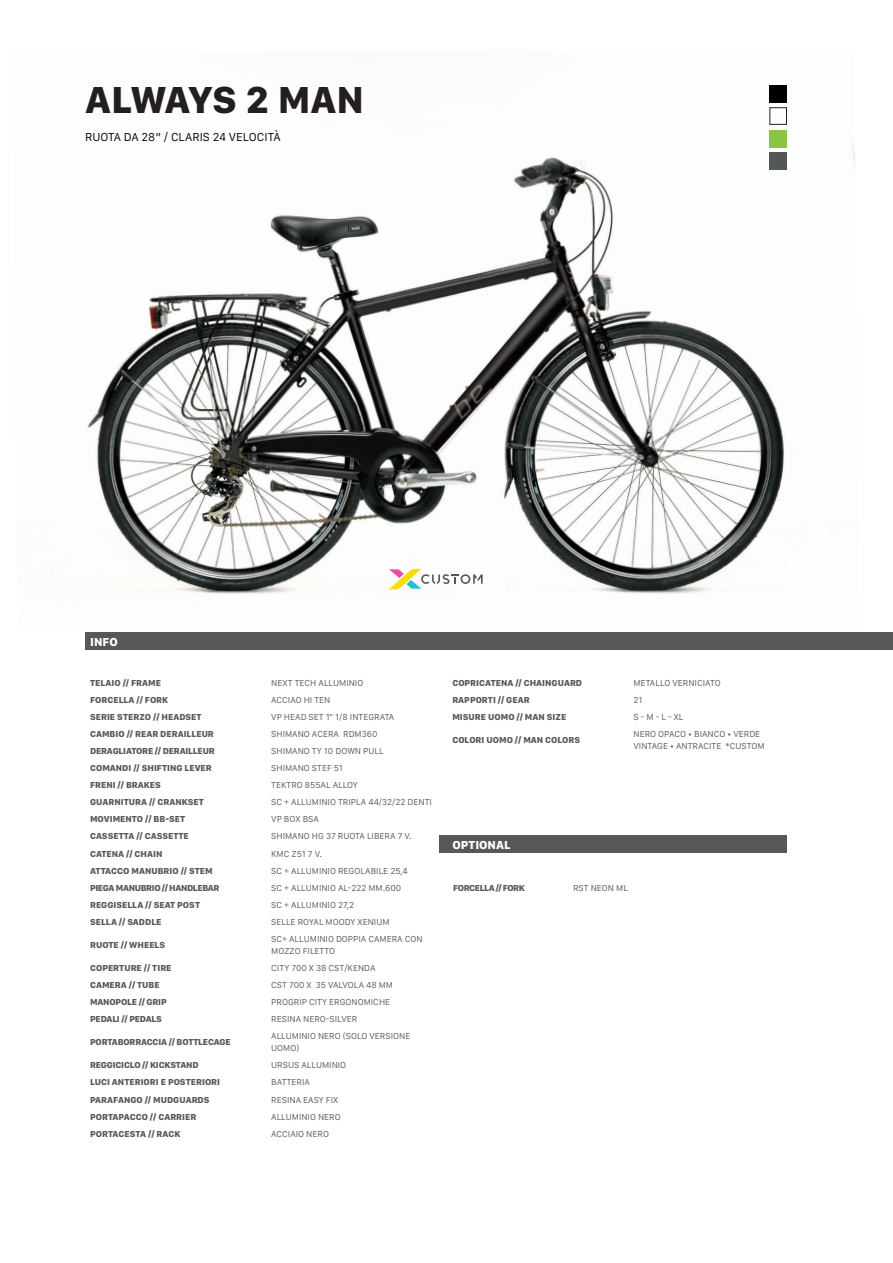
<style>
.page{position:relative;width:893px;height:1263px;background:#fff}
.page>*{position:absolute;margin:0;border:0;box-sizing:border-box;transform-origin:0 0}
.t1{font:800 39px "San Francisco Text";letter-spacing:-.01em;color:#231f20}
.t2{font:12px "San Francisco Text";color:#000}
.t3{font:800 12px "San Francisco Text";color:#fff}
.t4{font:9px/12px "San Francisco Text";color:#57585a}
.t5{font:800 9px "San Francisco Text";color:#57585a}
.t6{font:800 9px "San Francisco Text";letter-spacing:-.02em;color:#57585a}
.t7{font:800 9px "San Francisco Text";letter-spacing:-.04em;color:#57585a}
.t8{font:800 9px "San Francisco Text";letter-spacing:-.05em;color:#57585a}
</style>
<div class="page">
<img style="left:87px;top:85px;width:768px;height:509px">
<div style="left:85px;top:632px;width:808px;height:18px;background:#57585a"></div>
<div style="left:439px;top:835px;width:348px;height:18px;background:#57585a"></div>
<svg style="left:389px;top:569px;width:94px;height:20px"></svg>
<div style="left:770px;top:108px;width:17px;height:17px;border:1px solid #231f20"></div>
<div style="left:770px;top:130px;width:17px;height:17px;background:#89c544"></div>
<div style="left:770px;top:85px;width:17px;height:17px;background:#000"></div>
<div style="left:770px;top:153px;width:17px;height:17px;background:#545758"></div>
<p class="t1" style="left:85px;top:75px;width:281px">ALWAYS 2 MAN</p>
<p class="t2" style="left:85px;top:130px;width:197px">RUOTA DA 28” / CLARIS 24 VELOCITÀ</p>
<p class="t3" style="left:90px;top:634px;width:29px">INFO</p>
<p class="t5" style="left:90px;top:677px;width:72px">TELAIO // FRAME</p>
<p class="t4" style="left:271px;top:677px;width:94px">NEXT TECH ALLUMINIO</p>
<p class="t5" style="left:90px;top:694px;width:80px">FORCELLA // FORK</p>
<p class="t4" style="left:271px;top:694px;width:61px">ACCIAO HI TEN</p>
<p class="t5" style="left:90px;top:711px;width:113px">SERIE STERZO // HEADSET</p>
<p class="t4" style="left:271px;top:711px;width:125px">VP HEAD SET 1" 1/8 INTEGRATA</p>
<p class="t5" style="left:90px;top:728px;width:125px">CAMBIO // REAR DERAILLEUR</p>
<p class="t4" style="left:271px;top:729px;width:108px">SHIMANO ACERA RDM360</p>
<p class="t6" style="left:90px;top:745px;width:126px">DERAGLIATORE // DERAILLEUR</p>
<p class="t4" style="left:271px;top:746px;width:114px">SHIMANO TY 10 DOWN PULL</p>
<p class="t5" style="left:90px;top:762px;width:123px">COMANDI // SHIFTING LEVER</p>
<p class="t4" style="left:271px;top:763px;width:73px">SHIMANO STEF 51</p>
<p class="t5" style="left:90px;top:779px;width:72px">FRENI // BRAKES</p>
<p class="t4" style="left:271px;top:780px;width:88px">TEKTRO 855AL ALLOY</p>
<p class="t5" style="left:90px;top:797px;width:115px">GUARNITURA // CRANKSET</p>
<p class="t4" style="left:271px;top:797px;width:162px">SC + ALLUMINIO TRIPLA 44/32/22 DENTI</p>
<p class="t5" style="left:90px;top:814px;width:97px">MOVIMENTO // BB-SET</p>
<p class="t4" style="left:271px;top:814px;width:49px">VP BOX BSA</p>
<p class="t5" style="left:90px;top:831px;width:100px">CASSETTA // CASSETTE</p>
<p class="t4" style="left:271px;top:831px;width:142px">SHIMANO HG 37 RUOTA LIBERA 7 V.</p>
<p class="t5" style="left:90px;top:848px;width:74px">CATENA // CHAIN</p>
<p class="t4" style="left:271px;top:848px;width:52px">KMC Z51 7 V.</p>
<p class="t5" style="left:90px;top:865px;width:124px">ATTACCO MANUBRIO // STEM</p>
<p class="t4" style="left:271px;top:865px;width:138px">SC + ALLUMINIO REGOLABILE 25,4</p>
<p class="t7" style="left:90px;top:882px;width:131px">PIEGA MANUBRIO // HANDLEBAR</p>
<p class="t4" style="left:271px;top:882px;width:132px">SC + ALLUMINIO AL-222 MM.600</p>
<p class="t5" style="left:90px;top:899px;width:112px">REGGISELLA // SEAT POST</p>
<p class="t4" style="left:271px;top:899px;width:84px">SC + ALLUMINIO 27,2</p>
<p class="t5" style="left:90px;top:916px;width:73px">SELLA // SADDLE</p>
<p class="t4" style="left:271px;top:916px;width:120px">SELLE ROYAL MOODY XENIUM</p>
<p class="t5" style="left:90px;top:939px;width:77px">RUOTE // WHEELS</p>
<p class="t4" style="left:271px;top:933px;width:153px">SC+ ALLUMINIO DOPPIA CAMERA CON<br>MOZZO FILETTO</p>
<p class="t5" style="left:90px;top:962px;width:83px">COPERTURE // TIRE</p>
<p class="t4" style="left:271px;top:963px;width:106px">CITY 700 X 38 CST/KENDA</p>
<p class="t5" style="left:90px;top:979px;width:71px">CAMERA // TUBE</p>
<p class="t4" style="left:271px;top:980px;width:123px">CST 700 X 35 VALVOLA 48 MM</p>
<p class="t6" style="left:90px;top:996px;width:78px">MANOPOLE // GRIP</p>
<p class="t4" style="left:271px;top:997px;width:121px">PROGRIP CITY ERGONOMICHE</p>
<p class="t6" style="left:90px;top:1013px;width:73px">PEDALI // PEDALS</p>
<p class="t4" style="left:271px;top:1014px;width:88px">RESINA NERO-SILVER</p>
<p class="t6" style="left:90px;top:1036px;width:142px">PORTABORRACCIA // BOTTLECAGE</p>
<p class="t4" style="left:271px;top:1031px;width:141px">ALLUMINIO NERO (SOLO VERSIONE<br>UOMO)</p>
<p class="t6" style="left:90px;top:1060px;width:110px">REGGICICLO // KICKSTAND</p>
<p class="t4" style="left:271px;top:1060px;width:77px">URSUS ALLUMINIO</p>
<p class="t5" style="left:90px;top:1077px;width:132px">LUCI ANTERIORI E POSTERIORI</p>
<p class="t4" style="left:271px;top:1077px;width:40px">BATTERIA</p>
<p class="t5" style="left:90px;top:1094px;width:121px">PARAFANGO // MUDGUARDS</p>
<p class="t4" style="left:271px;top:1094px;width:69px">RESINA EASY FIX</p>
<p class="t5" style="left:90px;top:1111px;width:108px">PORTAPACCO // CARRIER</p>
<p class="t4" style="left:271px;top:1111px;width:71px">ALLUMINIO NERO</p>
<p class="t5" style="left:90px;top:1128px;width:92px">PORTACESTA // RACK</p>
<p class="t4" style="left:271px;top:1128px;width:59px">ACCIAIO NERO</p>
<p class="t5" style="left:452px;top:677px;width:131px">COPRICATENA // CHAINGUARD</p>
<p class="t4" style="left:633px;top:677px;width:89px">METALLO VERNICIATO</p>
<p class="t5" style="left:452px;top:694px;width:79px">RAPPORTI // GEAR</p>
<p class="t4" style="left:633px;top:694px;width:11px">21</p>
<p class="t5" style="left:452px;top:711px;width:115px">MISURE UOMO // MAN SIZE</p>
<p class="t4" style="left:633px;top:711px;width:52px">S - M - L - XL</p>
<p class="t5" style="left:452px;top:734px;width:129px">COLORI UOMO // MAN COLORS</p>
<p class="t4" style="left:633px;top:729px;width:128px">NERO OPACO • BIANCO • VERDE</p>
<p class="t4" style="left:633px;top:741px;width:133px">VINTAGE • ANTRACITE *CUSTOM</p>
<p class="t3" style="left:453px;top:837px;width:60px">OPTIONAL</p>
<p class="t8" style="left:453px;top:882px;width:73px">FORCELLA // FORK</p>
<p class="t4" style="left:573px;top:882px;width:56px">RST NEON ML</p>
</div>
